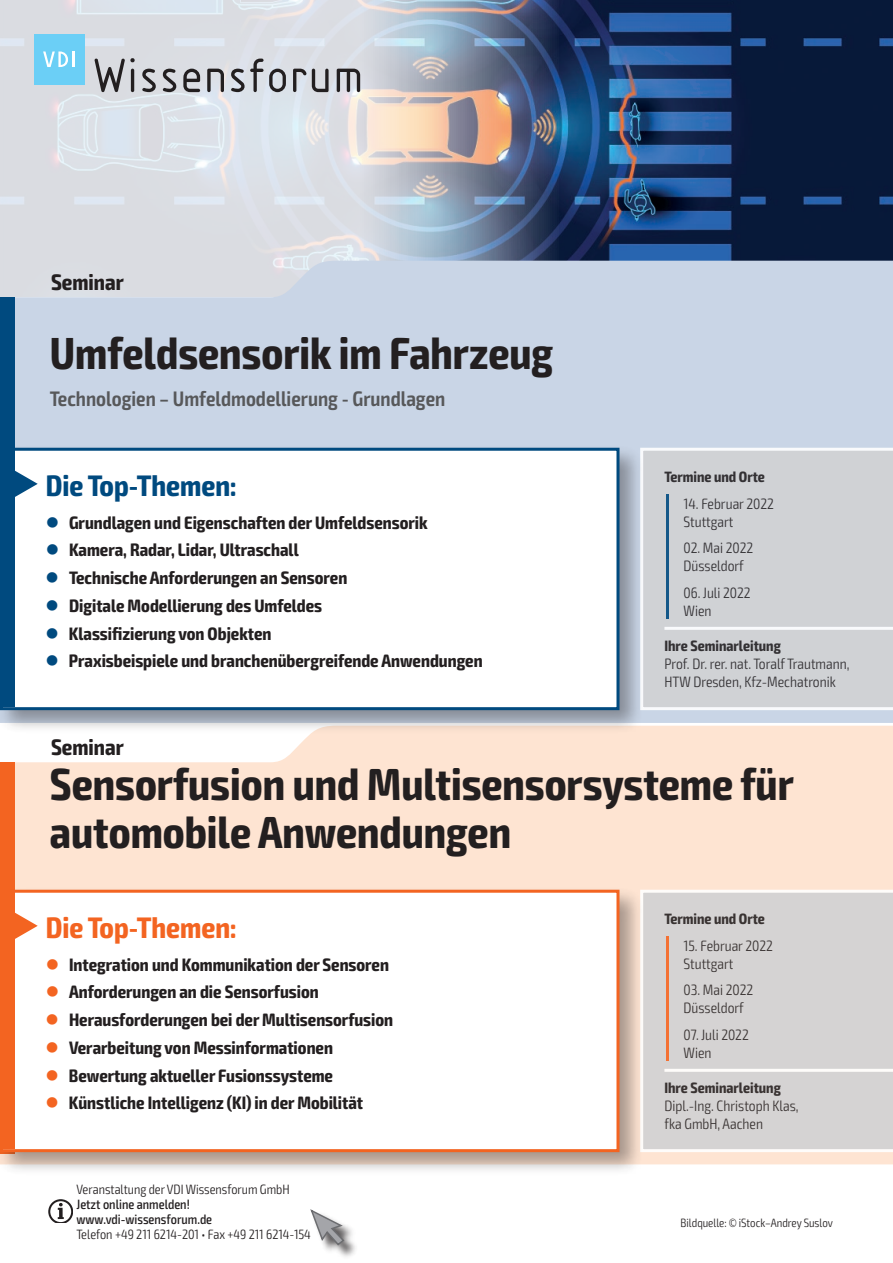
<style>
.page{position:relative;width:893px;height:1263px;background:#fff}
.page>*{position:absolute;margin:0;border:0;box-sizing:border-box;transform-origin:0 0}
.t1{font:700 condensed 45px/48px "Exo 2";color:#231f20}
.t2{font:700 condensed 29.7px "Exo 2";color:#f36421}
.t3{font:700 condensed 29.7px "Exo 2";color:#004a7f}
.t4{font:700 condensed 22.5px "Exo 2";color:#231f20}
.t5{font:600 condensed 21px "Exo 2";color:#57585a}
.t6{font:700 condensed 18px "Exo 2";color:#231f20}
.t7{font:300 condensed 15px/18px "Exo 2";color:#231f20}
.t8{font:700 condensed 15px "Exo 2";color:#231f20}
.t9{font:300 condensed 13.5px "Exo 2";color:#231f20}
.t10{font:500 condensed 13.5px/15px "Exo 2";color:#231f20}
.t11{font:300 condensed 12px "Exo 2";color:#231f20}
.s1{color:#004a7f}
.s2{color:#f36421}
</style>
<div class="page">
<img style="left:559px;top:0;width:334px;height:261px">
<svg style="left:0;top:0;width:559px;height:261px;background:#c1c5ce"></svg>
<div style="left:311px;top:1210px;width:47px;height:49px;background:#231f20;opacity:.75"></div>
<svg style="left:310px;top:1209px;width:35px;height:37px"></svg>
<svg style="left:48px;top:1199px;width:25px;height:23px"></svg>
<div style="left:14px;top:726px;width:879px;height:438px;background:#fee4d2"></div>
<div style="left:0;top:762px;width:14px;height:391px;background:#f36421"></div>
<div style="left:0;top:261px;width:893px;height:462px;background:#c9d5e6"></div>
<div style="left:0;top:297px;width:14px;height:412px;background:#004a7f"></div>
<svg style="left:94px;top:57px;width:41px;height:35px"></svg>
<svg style="left:142px;top:69px;width:14px;height:23px"></svg>
<svg style="left:163px;top:69px;width:13px;height:23px"></svg>
<svg style="left:183px;top:69px;width:17px;height:23px"></svg>
<svg style="left:207px;top:69px;width:17px;height:23px"></svg>
<svg style="left:231px;top:59px;width:55px;height:33px;background:#aaadb3"></svg>
<svg style="left:293px;top:69px;width:36px;height:23px"></svg>
<svg style="left:337px;top:69px;width:23px;height:23px"></svg>
<div style="left:34px;top:34px;width:50px;height:50px;background:#6bcff6"></div>
<svg style="left:43px;top:51px;width:31px;height:16px"></svg>
<div style="left:644px;top:890px;width:249px;height:262px;background:#d5d3d3"></div>
<div style="left:0;top:886px;width:644px;height:291px;background:#231f20;opacity:.4"></div>
<div style="left:2px;top:891px;width:616px;height:260px;background:#fff"></div>
<div style="left:3px;top:893px;width:11px;height:256px;background:#f36421"></div>
<div style="left:0;top:890px;width:619px;height:262px;border:3px solid #f36421"></div>
<svg style="left:14px;top:911px;width:24px;height:29px"></svg>
<div style="left:644px;top:448px;width:249px;height:262px;background:#d0d2d5"></div>
<div style="left:0;top:444px;width:644px;height:291px;background:#231f20;opacity:.4"></div>
<div style="left:2px;top:449px;width:616px;height:260px;background:#fff"></div>
<div style="left:3px;top:451px;width:11px;height:256px;background:#004a7f"></div>
<div style="left:0;top:448px;width:619px;height:262px;border:3px solid #004a7f"></div>
<svg style="left:14px;top:469px;width:24px;height:30px"></svg>
<p class="t4" style="left:51px;top:269px;width:74px">Seminar</p>
<h1 class="t1" style="left:50px;top:330px;width:505px">Umfeldsensorik im Fahrzeug</h1>
<p class="t5" style="left:50px;top:386px;width:397px">Technologien – Umfeldmodellierung - Grundlagen</p>
<h2 class="t3" style="left:46px;top:467px;width:192px">Die Top-Themen:</h2>
<p class="t6" style="left:46px;top:511px;width:384px"><span class="s1">●</span> Grundlagen und Eigenschaften der Umfeldsensorik</p>
<p class="t6" style="left:46px;top:539px;width:255px"><span class="s1">●</span> Kamera, Radar, Lidar, Ultraschall</p>
<p class="t6" style="left:46px;top:567px;width:303px"><span class="s1">●</span> Technische Anforderungen an Sensoren</p>
<p class="t6" style="left:46px;top:595px;width:278px"><span class="s1">●</span> Digitale Modellierung des Umfeldes</p>
<p class="t6" style="left:46px;top:622px;width:227px"><span class="s1">●</span> Klassifizierung von Objekten</p>
<p class="t6" style="left:46px;top:650px;width:439px"><span class="s1">●</span> Praxisbeispiele und branchenübergreifende Anwendungen</p>
<p class="t8" style="left:664px;top:468px;width:102px">Termine und Orte</p>
<p class="t7" style="left:684px;top:495px;width:92px">14. Februar 2022<br>Stuttgart</p>
<p class="t7" style="left:684px;top:539px;width:71px">02. Mai 2022<br>Düsseldorf</p>
<p class="t7" style="left:684px;top:584px;width:69px">06. Juli 2022<br>Wien</p>
<p class="t8" style="left:664px;top:637px;width:118px">Ihre Seminarleitung</p>
<p class="t7" style="left:664px;top:655px;width:187px">Prof. Dr. rer. nat. Toralf Trautmann,<br>HTW Dresden, Kfz-Mechatronik</p>
<p class="t4" style="left:51px;top:734px;width:74px">Seminar</p>
<h1 class="t1" style="left:50px;top:761px;width:745px">Sensorfusion und Multisensorsysteme für automobile Anwendungen</h1>
<h2 class="t2" style="left:46px;top:909px;width:192px">Die Top-Themen:</h2>
<p class="t6" style="left:46px;top:953px;width:345px"><span class="s2">●</span> Integration und Kommunikation der Sensoren</p>
<p class="t6" style="left:46px;top:981px;width:275px"><span class="s2">●</span> Anforderungen an die Sensorfusion</p>
<p class="t6" style="left:46px;top:1009px;width:349px"><span class="s2">●</span> Herausforderungen bei der Multisensorfusion</p>
<p class="t6" style="left:46px;top:1037px;width:289px"><span class="s2">●</span> Verarbeitung von Messinformationen</p>
<p class="t6" style="left:46px;top:1064px;width:289px"><span class="s2">●</span> Bewertung aktueller Fusionssysteme</p>
<p class="t6" style="left:46px;top:1092px;width:319px"><span class="s2">●</span> Künstliche Intelligenz (KI) in der Mobilität</p>
<p class="t9" style="left:77px;top:1182px;width:215px">Veranstaltung der VDI Wissensforum GmbH</p>
<p class="t10" style="left:77px;top:1197px;width:137px">Jetzt online anmelden! www.vdi-wissensforum.de</p>
<p class="t9" style="left:77px;top:1227px;width:236px">Telefon +49 211 6214-201 • Fax +49 211 6214-154</p>
<p class="t8" style="left:664px;top:910px;width:102px">Termine und Orte</p>
<p class="t7" style="left:684px;top:937px;width:91px">15. Februar 2022<br>Stuttgart</p>
<p class="t7" style="left:684px;top:981px;width:71px">03. Mai 2022<br>Düsseldorf</p>
<p class="t7" style="left:684px;top:1026px;width:67px">07. Juli 2022<br>Wien</p>
<p class="t8" style="left:664px;top:1078px;width:118px">Ihre Seminarleitung</p>
<p class="t7" style="left:664px;top:1097px;width:136px">Dipl.-Ing. Christoph Klas, fka GmbH, Aachen</p>
<p class="t11" style="left:681px;top:1216px;width:154px">Bildquelle: © iStock–Andrey Suslov</p>
</div>
